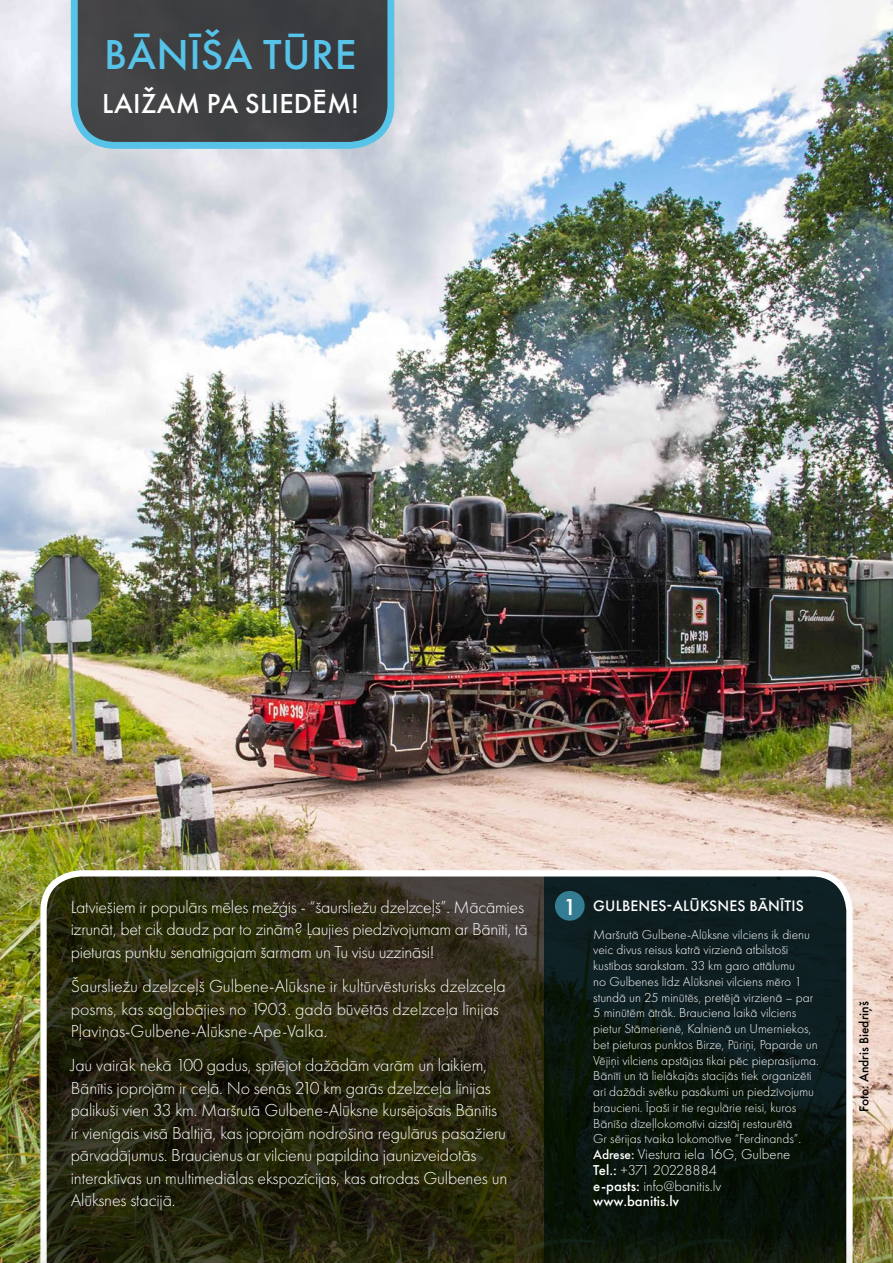
<style>
.page{position:relative;width:893px;height:1263px;background:#fff}
.page>*{position:absolute;margin:0;border:0;box-sizing:border-box;transform-origin:0 0}
.t1{font:500 43.5px "Futura PT";letter-spacing:.01em;color:#57c3e8}
.t2{font:500 28.5px "Futura PT";letter-spacing:.01em;color:#fff}
.t3{font:500 24px "Futura PT";color:#fff}
.t4{font:300 18px/22.5px "Futura PT";letter-spacing:-.01em;color:#fff}
.t5{font:500 15.75px "Futura PT";letter-spacing:.01em;color:#fff}
.t6{font:300 14.85px/15.8px "Futura PT";color:#fff}
.t7{font:300 13.5px/15.8px "Futura PT";color:#fff}
.t8{font:500 13.5px "Futura PT";color:#000}
.s1{font-weight:500;font-size:13.5px}
.s2{font-weight:500}
</style>
<div class="page">
<img style="left:0;top:0;width:893px;height:1263px">
<svg style="left:40px;top:870px;width:813px;height:393px;background:#252919"></svg>
<div style="left:555px;top:891px;width:30px;height:30px;background:#337c92;border-radius:50%"></div>
<svg style="left:71px;top:0;width:323px;height:149px;background:#434c52"></svg>
<h1 class="t1" style="left:104px;top:29px;width:254px">BĀNĪŠA TŪRE</h1>
<h2 class="t2" style="left:102px;top:87px;width:258px">LAIŽAM PA SLIEDĒM!</h2>
<p class="t4" style="left:71px;top:895px;width:458px">Latviešiem ir populārs mēles mežģis - “šaursliežu dzelzceļš”. Mācāmies izrunāt, bet cik daudz par to zinām? Ļaujies piedzīvojumam ar Bānīti, tā pieturas punktu senatnīgajam šarmam un Tu visu uzzināsi!</p>
<p class="t4" style="left:71px;top:975px;width:437px">Šaursliežu dzelzceļš Gulbene-Alūksne ir kultūrvēsturisks dzelzceļa posms, kas saglabājies no 1903. gadā būvētās dzelzceļa līnijas<br>Pļaviņas-Gulbene-Alūksne-Ape‑Valka.</p>
<p class="t4" style="left:71px;top:1054px;width:438px">Jau vairāk nekā 100 gadus, spītējot dažādām varām un laikiem, Bānītis joprojām ir ceļā. No senās 210 km garās dzelzceļa līnijas palikuši vien 33 km. Maršrutā Gulbene‑Alūksne kursējošais Bānītis ir vienīgais visā Baltijā, kas joprojām nodrošina regulārus pasažieru pārvadājumus. Braucienus ar vilcienu papildina jaunizveidotās interaktīvas un multimediālas ekspozīcijas, kas atrodas Gulbenes un Alūksnes stacijā.</p>
<h3 class="t3" style="left:563px;top:892px;width:15px">1</h3>
<p class="t5" style="left:593px;top:896px;width:212px">GULBENES-ALŪKSNES BĀNĪTIS</p>
<p class="t7" style="left:593px;top:926px;width:227px">Maršrutā Gulbene-Alūksne vilciens ik dienu veic divus reisus katrā virzienā atbilstoši kustības sarakstam. 33 km garo attālumu<br>no Gulbenes līdz Alūksnei vilciens mēro 1 stundā un 25 minūtēs, pretējā virzienā – par 5 minūtēm ātrāk. Brauciena laikā vilciens pietur Stāmerienē, Kalnienā un Umerniekos, bet pieturas punktos Birze, Pūriņi, Paparde un Vējiņi vilciens apstājas tikai pēc pieprasījuma.<br>Bānītī un tā lielākajās stacijās tiek organizēti arī dažādi svētku pasākumi un piedzīvojumu braucieni. Īpaši ir tie regulārie reisi, kuros Bānīša dīzeļlokomotīvi aizstāj restaurētā<br>Gr sērijas tvaika lokomotīve “Ferdinands”.</p>
<p class="t6" style="left:593px;top:1146px;width:199px"><span class="s1">Adrese:</span> Viestura iela 16G, Gulbene<br><span class="s2">Tel.:</span> +371 20228884<br><span class="s2">e-pasts:</span> info@banitis.lv <span class="s2">www.banitis.lv</span></p>
<p class="t8" style="left:856px;top:1112px;width:112px;rotate:-90deg">Foto: Andris Biedriņš</p>
</div>
